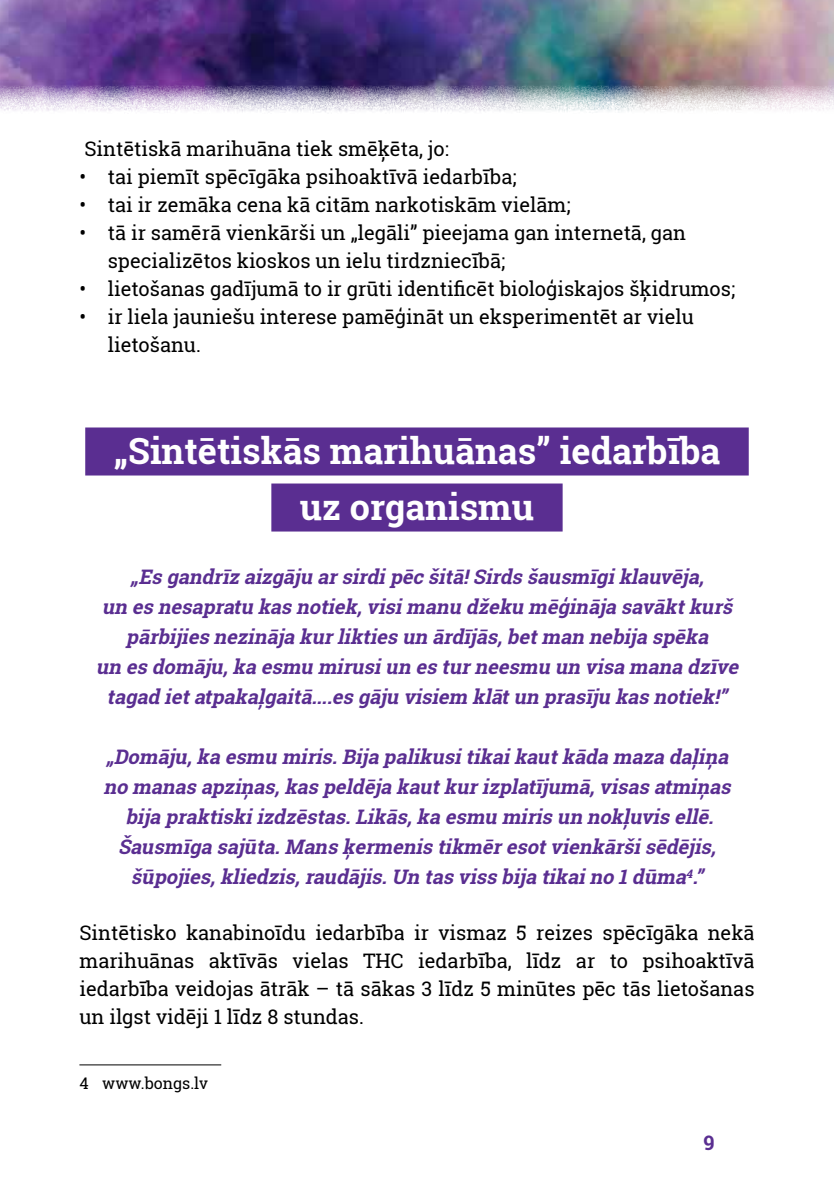
<style>
.page{position:relative;width:834px;height:1191px;background:#fff}
.page>*{position:absolute;margin:0;border:0;box-sizing:border-box;transform-origin:0 0}
.t1{font:700 36px/56px "Roboto Slab";color:#fff;text-align:center}
.t2{font:italic 700 20px/30px "Roboto Slab";color:#5a2e91;text-align:center}
.t3{font:20px/28px "Roboto Slab";color:#000}
.t4{font:700 20px "Roboto Slab";color:#5a2e91}
.t5{font:16px "Roboto Slab";color:#000}
</style>
<div class="page">
<img style="left:0;top:0;width:833px;height:112px">
<div style="left:85px;top:427px;width:663px;height:48px;background:#5a2e91"></div>
<div style="left:271px;top:483px;width:291px;height:48px;background:#5a2e91"></div>
<hr style="left:79px;top:1064px;width:142px;height:1px;background:#000">
<p class="t3" style="left:84px;top:135px;width:366px">Sintētiskā marihuāna tiek smēķēta, jo:</p>
<p class="t3" style="left:79px;top:163px;width:438px">• tai piemīt spēcīgāka psihoaktīvā iedarbība;</p>
<p class="t3" style="left:79px;top:191px;width:492px">• tai ir zemāka cena kā citām narkotiskām vielām;</p>
<p class="t3" style="left:108px;top:219px;width:579px;text-indent:-28px">• tā ir samērā vienkārši un „legāli” pieejama gan internetā, gan specializētos kioskos un ielu tirdzniecībā;</p>
<p class="t3" style="left:79px;top:275px;width:657px">• lietošanas gadījumā to ir grūti identificēt bioloģiskajos šķidrumos;</p>
<p class="t3" style="left:108px;top:303px;width:587px;text-indent:-28px">• ir liela jauniešu interese pamēģināt un eksperimentēt ar vielu lietošanu.</p>
<h1 class="t1" style="left:114px;top:423px;width:608px">„Sintētiskās marihuānas” iedarbība uz organismu</h1>
<p class="t2" style="left:96px;top:562px;width:649px">„Esgandrīzaizgāju arsirdipēcšitā!Sirdsšausmīgiklauvēja,<br>un esnesapratu kasnotiek,visimanu džeku mēģināja savāktkurš pārbijiesnezināja kurliktiesun ārdījās,betman nebija spēka<br>un esdomāju,ka esmu mirusiun esturneesmu un visa mana dzīve tagad ietatpakaļgaitā....esgāju visiem klātun prasīju kasnotiek!”</p>
<p class="t2" style="left:103px;top:742px;width:634px">„Domāju,ka esmu miris.Bija palikusitikaikautkāda maza daļiņa no manasapziņas,kaspeldēja kautkurizplatījumā,visasatmiņas bija praktiskiizdzēstas.Likās,ka esmu mirisun nokļuvisellē.<br>Šausmīga sajūta.Mansķermenistikmēresotvienkāršisēdējis, šūpojies,kliedzis,raudājis.Un tasvissbija tikaino 1dūma<sup>4</sup>.”</p>
<p class="t3" style="left:79px;top:919px;width:676px;text-align:justify">Sintētisko kanabinoīdu iedarbība ir vismaz 5 reizes spēcīgāka nekā marihuānas aktīvās vielas THC iedarbība, līdz ar to psihoaktīvā iedarbība veidojas ātrāk – tā sākas 3 līdz 5 minūtes pēc tās lietošanas un ilgst vidēji 1 līdz 8 stundas.</p>
<p class="t5" style="left:79px;top:1072px;width:130px">4 www.bongs.lv</p>
<p class="t4" style="left:703px;top:1128px;width:13px">9</p>
</div>
